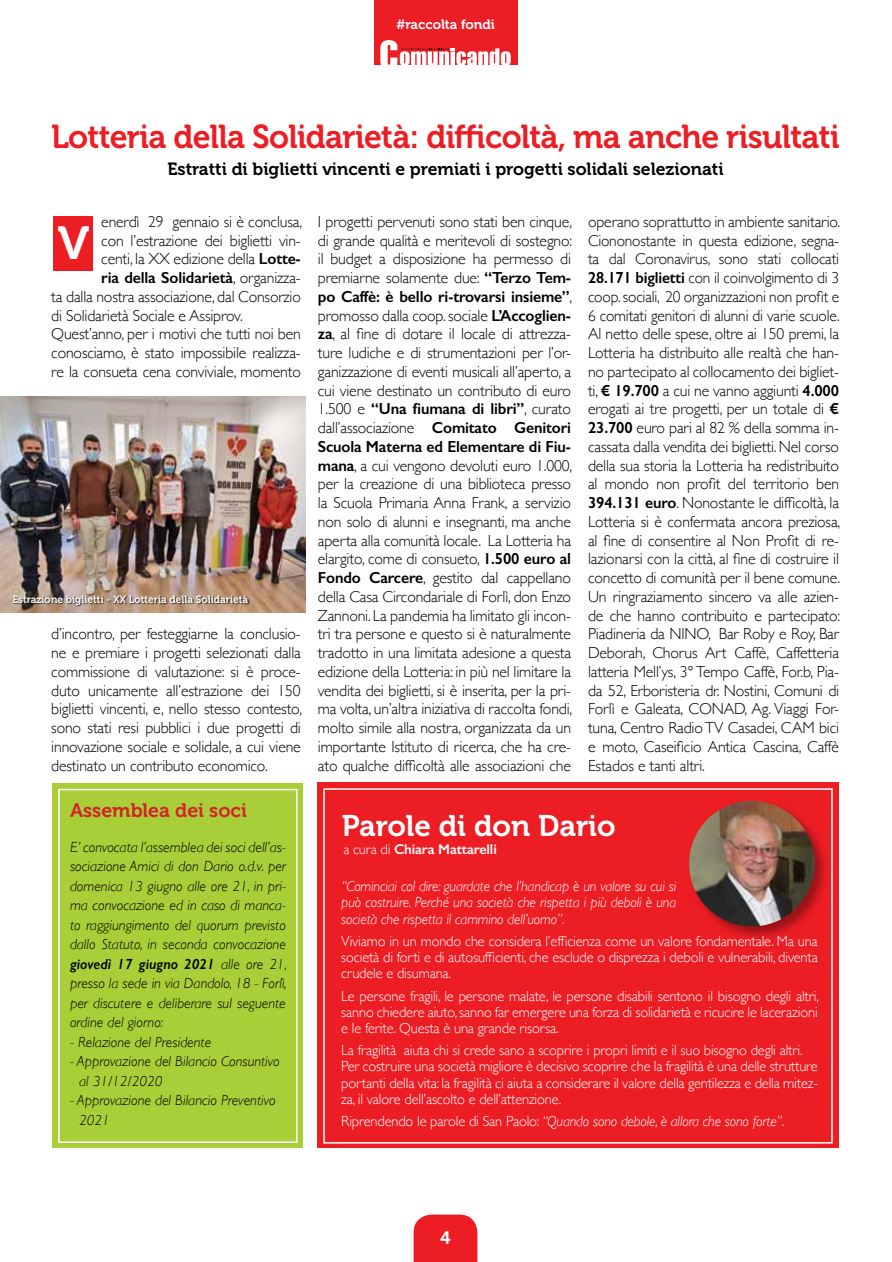
<style>
.page{position:relative;width:892px;height:1262px;background:#fff}
.page>*{position:absolute;margin:0;border:0;box-sizing:border-box;transform-origin:0 0}
.t1{font:46.2px "Museo 700";color:#fff}
.t2{font:33px "Museo 700";letter-spacing:-.02em;color:#ed1d24}
.t3{font:29.7px "Museo 700";color:#fff}
.t4{font:19.5px "Museo 700";color:#d2232a}
.t5{font:18px "Museo 700";color:#fff}
.t6{font:17.55px "Museo 700";color:#000}
.t7{font:300 16.05px/18.8px "Gill Sans";letter-spacing:-.01em;color:#000;text-align:justify}
.t8{font:600 16.05px "Gill Sans";letter-spacing:-.01em;color:#000}
.t9{font:300 14.7px/16.2px "Gill Sans";letter-spacing:-.01em;color:#fff;text-align:justify}
.t10{font:italic 300 14.7px/19.5px "Gill Sans";color:#000}
.t11{font:italic 300 14.7px/16.2px "Gill Sans";letter-spacing:-.01em;color:#fff;text-align:justify}
.t12{font:600 14.25px "Gill Sans";letter-spacing:-.01em;color:#fff}
.t13{font:13.5px "Museo 700";color:#fff}
.t14{font:10.5px "Museo 700";color:#fff}
.s1{font-weight:600}
.s2{font-weight:300}
.s3{font-style:normal}
</style>
<div class="page">
<svg style="left:413px;top:1214px;width:64px;height:48px;background:#ee2b31"></svg>
<div style="left:373px;top:0;width:144px;height:65px;background:#ed1d24"></div>
<svg style="left:380px;top:40px;width:130px;height:25px"></svg>
<div style="left:53px;top:216px;width:40px;height:54px;background:#ed1d24"></div>
<img style="left:0;top:396px;width:305px;height:216px">
<div style="left:13px;top:595px;width:237px;height:11px;background:#000;opacity:.75"></div>
<div style="left:318px;top:782px;width:521px;height:366px;background:#ed1d24"></div>
<div style="left:323px;top:788px;width:509px;height:355px;border:2px solid #fff"></div>
<div style="left:686px;top:798px;width:142px;height:142px;background:#000;opacity:.35"></div>
<img style="left:689px;top:801px;width:125px;height:125px;border-radius:63px">
<div style="left:53px;top:783px;width:250px;height:365px;background:#a8cf38"></div>
<div style="left:58px;top:789px;width:239px;height:354px;border:2px solid #fff"></div>
<p class="t13" style="left:396px;top:16px;width:100px">#raccolta fondi</p>
<h2 class="t2" style="left:51px;top:118px;width:789px">Lotteria della Solidarietà: difficoltà, ma anche risultati</h2>
<p class="t6" style="left:167px;top:159px;width:557px">Estratti di biglietti vincenti e premiati i progetti solidali selezionati</p>
<p class="t7" style="left:101px;top:213px;width:202px">enerdì 29 gennaio si è conclusa,</p>
<p class="t7" style="left:101px;top:232px;width:201px">con l’estrazione dei biglietti vin-</p>
<p class="t7" style="left:101px;top:251px;width:201px">centi, la XX edizione della <span class="s1">Lotte-</span></p>
<p class="t8" style="left:101px;top:272px;width:201px">ria della Solidarietà<span class="s2">, organizza-</span></p>
<p class="t7" style="left:51px;top:288px;width:251px">ta dalla nostra associazione, dal Consorzio</p>
<p class="t7" style="left:51px;top:307px;width:193px">di Solidarietà Sociale e Assiprov.</p>
<p class="t7" style="left:51px;top:326px;width:251px">Quest’anno, per i motivi che tutti noi ben</p>
<p class="t7" style="left:51px;top:344px;width:251px">conosciamo, è stato impossibile realizza-</p>
<p class="t7" style="left:51px;top:363px;width:251px">re la consueta cena conviviale, momento</p>
<h1 class="t1" style="left:58px;top:226px;width:33px">V</h1>
<p class="t7" style="left:318px;top:213px;width:256px">I progetti pervenuti sono stati ben cinque, di grande qualità e meritevoli di sostegno: il budget a disposizione ha permesso di premiarne solamente due: <span class="s1">“Terzo Tem&shy;po Caffè: è bello ri-trovarsi insieme”</span>, promosso dalla coop. sociale <span class="s1">L’Accoglien&shy;za</span>, al fine di dotare il locale di attrezza&shy;ture ludiche e di strumentazioni per l’or&shy;ganizzazione di eventi musicali all’aperto, a cui viene destinato un contributo di euro 1.500 e <span class="s1">“Una fiumana di libri”</span>, curato dall’associazione <span class="s1">Comitato Genitori Scuola Materna ed Elementare di Fiu&shy;mana</span>, a cui vengono devoluti euro 1.000, per la creazione di una biblioteca presso la Scuola Primaria Anna Frank, a servizio non solo di alunni e insegnanti, ma anche aperta alla comunità locale. La Lotteria ha elargito, come di consueto, <span class="s1">1.500 euro al Fondo Carcere</span>, gestito dal cappellano della Casa Circondariale di Forlì, don Enzo Zannoni. La pandemia ha limitato gli incon&shy;tri tra persone e questo si è naturalmente tradotto in una limitata adesione a questa edizione della Lotteria: in più nel limitare la vendita dei biglietti, si è inserita, per la pri&shy;ma volta, un’altra iniziativa di raccolta fondi, molto simile alla nostra, organizzata da un importante Istituto di ricerca, che ha cre&shy;ato qualche difficoltà alle associazioni che</p>
<p class="t7" style="left:588px;top:213px;width:254px">operano soprattutto in ambiente sanitario.<br>Ciononostante in questa edizione, segna&shy;ta dal Coronavirus, sono stati collocati <span class="s1">28.171 biglietti</span> con il coinvolgimento di 3 coop. sociali, 20 organizzazioni non profit e 6 comitati genitori di alunni di varie scuole.<br>Al netto delle spese, oltre ai 150 premi, la Lotteria ha distribuito alle realtà che han&shy;no partecipato al collocamento dei bigliet&shy;ti, <span class="s1">€ 19.700</span> a cui ne vanno aggiunti <span class="s1">4.000 </span>erogati ai tre progetti, per un totale di <span class="s1">€ 23.700</span> euro pari al 82 % della somma in&shy;cassata dalla vendita dei biglietti. Nel corso della sua storia la Lotteria ha redistribuito al mondo non profit del territorio ben <span class="s1">394.131 euro</span>. Nonostante le difficoltà, la Lotteria si è confermata ancora preziosa, al fine di consentire al Non Profit di re&shy;lazionarsi con la città, al fine di costruire il concetto di comunità per il bene comune.<br>Un ringraziamento sincero va alle azien&shy;de che hanno contribuito e partecipato:<br>Piadineria da NINO, Bar Roby e Roy, Bar Deborah, Chorus Art Caffè, Caffetteria latteria Mell’ys, 3° Tempo Caffè, For.b, Pia&shy;da 52, Erboristeria dr. Nostini, Comuni di Forlì e Galeata, CONAD, Ag. Viaggi For&shy;tuna, Centro Radio TV Casadei, CAM bici e moto, Caseificio Antica Cascina, Caffè Estados e tanti altri.</p>
<p class="t14" style="left:12px;top:593px;width:237px">Estrazione biglietti - XX Lotteria della Solidarietà</p>
<p class="t7" style="left:51px;top:626px;width:252px">d’incontro, per festeggiarne la conclusio&shy;ne e premiare i progetti selezionati dalla commissione di valutazione: si è proce&shy;duto unicamente all’estrazione dei 150 biglietti vincenti, e, nello stesso contesto, sono stati resi pubblici i due progetti di innovazione sociale e solidale, a cui viene destinato un contributo economico.</p>
<p class="t4" style="left:70px;top:799px;width:178px">Assemblea dei soci</p>
<p class="t10" style="left:70px;top:838px;width:218px;text-align:justify">E’ convocata l’assemblea dei soci dell’as&shy;sociazione Amici di don Dario o.d.v. per domenica 13 giugno alle ore 21, in pri&shy;ma convocazione ed in caso di manca&shy;to raggiungimento del quorum previsto dallo Statuto, in seconda convocazione <span class="s1">giovedì 17 giugno 2021</span> alle ore 21, presso la sede in via Dandolo, 18 - Forlì, per discutere e deliberare sul seguente ordine del giorno:</p>
<p class="t10" style="left:70px;top:1033px;width:143px">- Relazione del Presidente</p>
<p class="t10" style="left:79px;top:1053px;width:202px;text-indent:-9px">- Approvazione del Bilancio Consuntivo al 31/12/2020</p>
<p class="t10" style="left:79px;top:1092px;width:198px;text-indent:-9px">- Approvazione del Bilancio Preventivo<br>2021</p>
<h3 class="t3" style="left:341px;top:809px;width:275px">Parole di don Dario</h3>
<p class="t12" style="left:343px;top:844px;width:155px"><span class="s2">a cura di</span> Chiara Mattarelli</p>
<p class="t11" style="left:341px;top:879px;width:336px">“Cominciai col dire: guardate che l’handicap è un valore su cui si può costruire. Perché una società che rispetta i più deboli è una società che rispetta il cammino dell’uomo”.</p>
<p class="t9" style="left:341px;top:932px;width:478px">Viviamo in un mondo che considera l’efficienza come un valore fondamentale. Ma una società di forti e di autosufficienti, che esclude o disprezza i deboli e vulnerabili, diventa crudele e disumana.</p>
<p class="t9" style="left:341px;top:988px;width:479px">Le persone fragili, le persone malate, le persone disabili sentono il bisogno degli altri, sanno chiedere aiuto, sanno far emergere una forza di solidarietà e ricucire le lacerazioni e le ferite. Questa è una grande risorsa.</p>
<p class="t9" style="left:341px;top:1043px;width:478px;text-align:left">La fragilità aiuta chi si crede sano a scoprire i propri limiti e il suo bisogno degli altri.<br>Per costruire una società migliore è decisivo scoprire che la fragilità è una delle strutture portanti della vita: la fragilità ci aiuta a considerare il valore della gentilezza e della mitez&shy;za, il valore dell’ascolto e dell’attenzione.</p>
<p class="t11" style="left:341px;top:1114px;width:444px"><span class="s3">Riprendendo le parole di San Paolo:</span> “Quando sono debole, è allora che sono forte”.</p>
<p class="t5" style="left:440px;top:1230px;width:12px">4</p>
</div>
